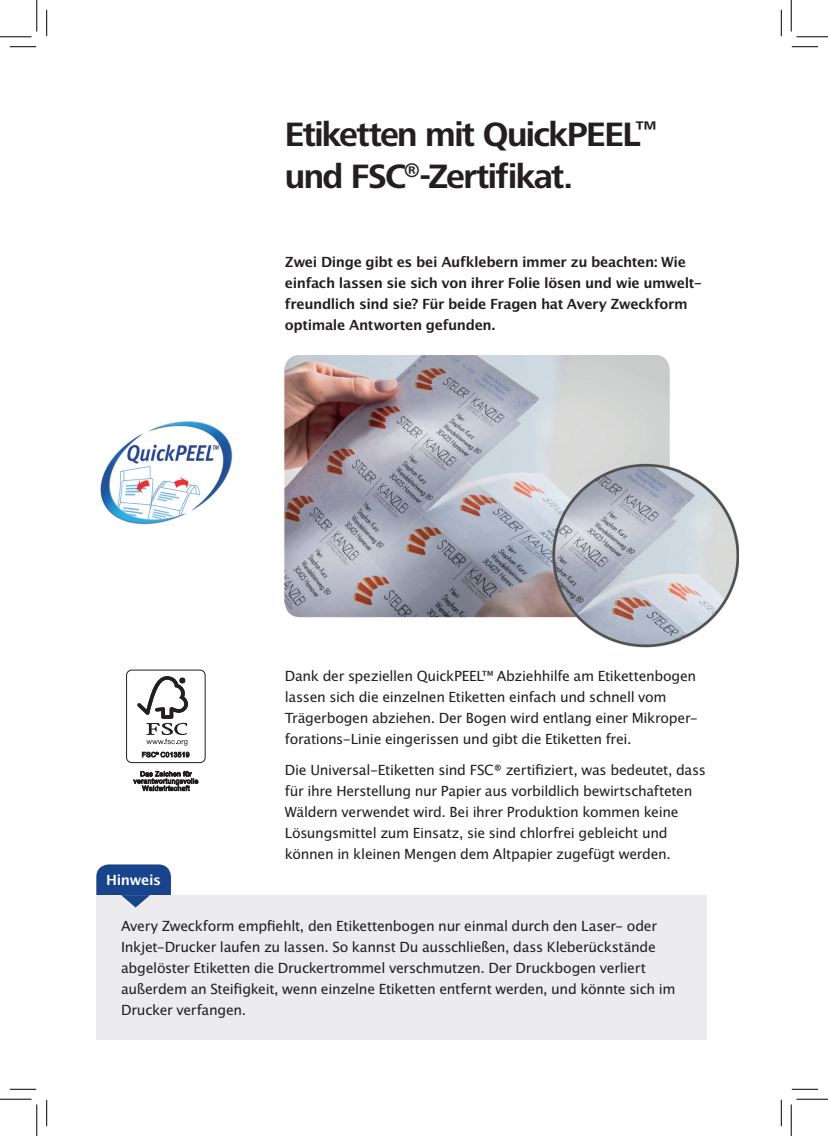
<style>
.page{position:relative;width:828px;height:1136px;background:#fff}
.page>*{position:absolute;margin:0;border:0;box-sizing:border-box;transform-origin:0 0}
.t1{font:700 35px/42px "Frutiger Next LTW1 G";letter-spacing:-.045em;color:#231f20}
.t2{font:14px/21px "Lucida San Rom";letter-spacing:-.025em;color:#231f20}
.t3{font:14px/21px "Lucida San Dem";letter-spacing:-.025em;color:#231f20}
.t4{font:14px "Lucida San Dem";letter-spacing:-.035em;color:#fff}
</style>
<div class="page">
<img style="left:285px;top:355px;width:453px;height:293px">
<img style="left:100px;top:421px;width:133px;height:104px">
<div style="left:96px;top:864px;width:75px;height:49px;background:#19438b;border-radius:12px"></div>
<div style="left:96px;top:894px;width:610px;height:145px;background:#ececee"></div>
<svg style="left:121px;top:894px;width:29px;height:13px"></svg>
<div style="left:126px;top:669px;width:79px;height:93px;border:1px solid #231f20;border-radius:5px"></div>
<svg style="left:137px;top:676px;width:51px;height:69px"></svg>
<svg style="left:142px;top:751px;width:47px;height:6px"></svg>
<svg style="left:133px;top:770px;width:65px;height:22px"></svg>
<svg style="left:10px;top:46px;width:26px;height:1px"></svg>
<svg style="left:791px;top:46px;width:27px;height:1px"></svg>
<svg style="left:10px;top:1088px;width:26px;height:1px"></svg>
<svg style="left:792px;top:1088px;width:26px;height:1px"></svg>
<svg style="left:46px;top:10px;width:1px;height:26px"></svg>
<svg style="left:46px;top:1099px;width:1px;height:26px"></svg>
<svg style="left:781px;top:10px;width:1px;height:26px"></svg>
<svg style="left:781px;top:1099px;width:1px;height:26px"></svg>
<hr style="left:0;top:36px;width:32px;height:1px;background:#000">
<hr style="left:796px;top:36px;width:32px;height:1px;background:#000">
<hr style="left:0;top:1098px;width:32px;height:1px;background:#000">
<hr style="left:796px;top:1098px;width:32px;height:1px;background:#000">
<hr style="left:36px;top:0;width:1px;height:31px;background:#000">
<hr style="left:36px;top:1104px;width:1px;height:31px;background:#000">
<hr style="left:790px;top:0;width:1px;height:31px;background:#000">
<hr style="left:790px;top:1104px;width:1px;height:31px;background:#000">
<h1 class="t1" style="left:285px;top:115px;width:373px">Etiketten mit QuickPEEL<sup>™ </sup>und FSC<sup>®</sup>-Zertifikat.</h1>
<p class="t3" style="left:285px;top:252px;width:419px">Zwei Dinge gibt es bei Aufklebern immer zu beachten: Wie einfach lassen sie sich von ihrer Folie lösen und wie umwelt&shy;freundlich sind sie? Für beide Fragen hat Avery Zweckform optimale Antworten gefunden.</p>
<p class="t4" style="left:106px;top:871px;width:56px">Hinweis</p>
<p class="t2" style="left:285px;top:665px;width:414px">Dank der speziellen QuickPEEL™ Abziehhilfe am Etikettenbogen lassen sich die einzelnen Etiketten einfach und schnell vom Trägerbogen abziehen. Der Bogen wird entlang einer Mikroper&shy;forations-Linie eingerissen und gibt die Etiketten frei.</p>
<p class="t2" style="left:285px;top:759px;width:422px">Die Universal-Etiketten sind FSC® zertifiziert, was bedeutet, dass für ihre Herstellung nur Papier aus vorbildlich bewirtschafteten Wäldern verwendet wird. Bei ihrer Produktion kommen keine Lösungsmittel zum Einsatz, sie sind chlorfrei gebleicht und können in kleinen Mengen dem Altpapier zugefügt werden.</p>
<p class="t2" style="left:121px;top:915px;width:556px">Avery Zweckform empfiehlt, den Etikettenbogen nur einmal durch den Laser- oder Inkjet-Drucker laufen zu lassen. So kannst Du ausschließen, dass Kleberückstände abgelöster Etiketten die Druckertrommel verschmutzen. Der Druckbogen verliert außerdem an Steifigkeit, wenn einzelne Etiketten entfernt werden, und könnte sich im Drucker verfangen.</p>
</div>
